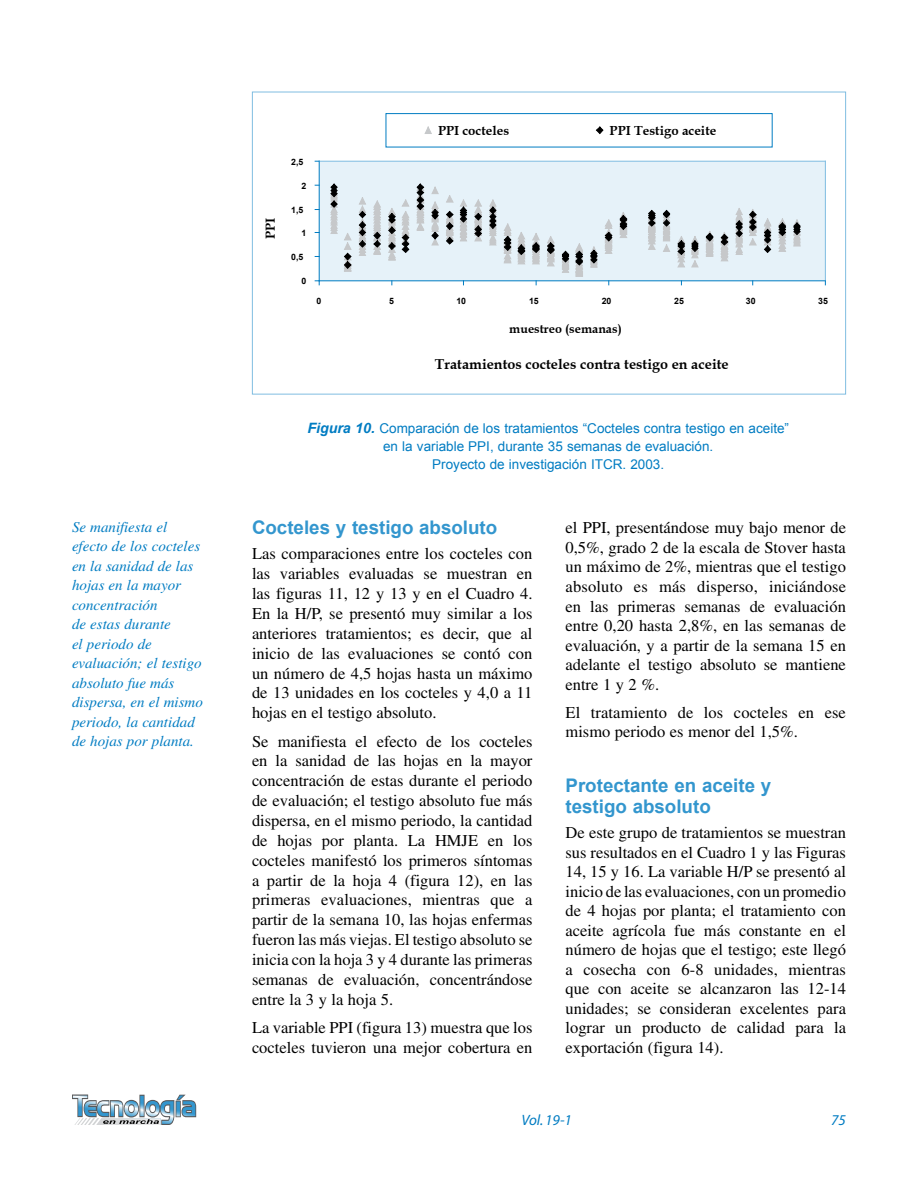
<style>
.page{position:relative;width:918px;height:1188px;background:#fff}
.page>*{position:absolute;margin:0;border:0;box-sizing:border-box;transform-origin:0 0}
.t1{font:700 18.75px/21px "Arial";color:#3396ce}
.t2{font:16.5px/19.8px "Times";color:#000;text-align:justify}
.t3{font:italic 15px/19.5px "Times";color:#007cc2}
.t4{font:italic 15px "Myriad";color:#007cc2}
.t5{font:700 14.25px "Book Antiqua";color:#000}
.t6{font:13.5px/18px "Arial";color:#007cc2;text-align:center}
.t7{font:700 13.05px "Book Antiqua";color:#000}
.t8{font:700 12.45px "Book Antiqua";color:#000}
.t9{font:700 8.7px "Arial";color:#000}
.s1{font-weight:700;font-style:italic;font-size:14.25px}
</style>
<div class="page">
<svg style="left:72px;top:1095px;width:124px;height:30px"></svg>
<div style="left:319px;top:161px;width:506px;height:120px;background:#e6f2f9"></div>
<svg style="left:431px;top:186px;width:8px;height:8px"></svg>
<svg style="left:330px;top:183px;width:8px;height:51px"></svg>
<svg style="left:344px;top:233px;width:8px;height:39px"></svg>
<svg style="left:358px;top:197px;width:9px;height:59px"></svg>
<svg style="left:373px;top:200px;width:8px;height:55px"></svg>
<svg style="left:388px;top:199px;width:22px;height:62px"></svg>
<svg style="left:416px;top:183px;width:9px;height:48px"></svg>
<svg style="left:431px;top:201px;width:8px;height:45px"></svg>
<svg style="left:446px;top:195px;width:22px;height:50px"></svg>
<svg style="left:474px;top:199px;width:8px;height:43px"></svg>
<svg style="left:489px;top:199px;width:8px;height:47px"></svg>
<svg style="left:503px;top:223px;width:23px;height:42px"></svg>
<svg style="left:532px;top:233px;width:8px;height:32px"></svg>
<svg style="left:547px;top:236px;width:8px;height:31px"></svg>
<svg style="left:561px;top:243px;width:22px;height:34px"></svg>
<svg style="left:590px;top:246px;width:8px;height:22px"></svg>
<svg style="left:604px;top:219px;width:9px;height:35px"></svg>
<svg style="left:619px;top:212px;width:9px;height:26px"></svg>
<svg style="left:648px;top:210px;width:8px;height:40px"></svg>
<svg style="left:663px;top:210px;width:8px;height:42px"></svg>
<svg style="left:677px;top:236px;width:8px;height:32px"></svg>
<svg style="left:691px;top:236px;width:8px;height:32px"></svg>
<svg style="left:705px;top:231px;width:9px;height:26px"></svg>
<svg style="left:720px;top:232px;width:9px;height:30px"></svg>
<svg style="left:735px;top:208px;width:8px;height:47px"></svg>
<svg style="left:749px;top:209px;width:8px;height:37px"></svg>
<svg style="left:764px;top:218px;width:8px;height:35px"></svg>
<svg style="left:778px;top:218px;width:9px;height:34px"></svg>
<svg style="left:793px;top:219px;width:8px;height:28px"></svg>
<hr style="left:319px;top:281px;width:506px;height:1px;background:#007cc2">
<hr style="left:319px;top:161px;width:1px;height:120px;background:#007cc2">
<hr style="left:319px;top:161px;width:506px;height:1px;background:#80bde1">
<hr style="left:825px;top:161px;width:1px;height:120px;background:#80bde1">
<div style="left:386px;top:113px;width:386px;height:34px;border:1px solid #007cc2"></div>
<svg style="left:424px;top:126px;width:8px;height:8px"></svg>
<svg style="left:596px;top:126px;width:8px;height:8px"></svg>
<p class="t3" style="left:72px;top:517px;width:132px">Se manifiesta el efecto de los cocteles en la sanidad de las hojas en la mayor concentración<br>de estas durante<br>el periodo de evaluación; el testigo absoluto fue más dispersa, en el mismo periodo, la cantidad de hojas por planta.</p>
<p class="t7" style="left:263px;top:239px;width:23px;rotate:-90deg">PPI</p>
<p class="t9" style="left:291px;top:157px;width:14px">2,5</p>
<p class="t9" style="left:302px;top:181px;width:6px">2</p>
<p class="t9" style="left:291px;top:205px;width:14px">1,5</p>
<p class="t9" style="left:302px;top:228px;width:6px">1</p>
<p class="t9" style="left:291px;top:252px;width:14px">0,5</p>
<p class="t9" style="left:302px;top:276px;width:6px">0</p>
<p class="t7" style="left:438px;top:123px;width:73px">PPI cocteles</p>
<p class="t7" style="left:610px;top:123px;width:108px">PPI Testigo aceite</p>
<p class="t9" style="left:316px;top:296px;width:6px">0</p>
<p class="t9" style="left:389px;top:296px;width:6px">5</p>
<p class="t9" style="left:456px;top:296px;width:11px">10</p>
<p class="t9" style="left:529px;top:296px;width:11px">15</p>
<p class="t9" style="left:602px;top:296px;width:11px">20</p>
<p class="t9" style="left:674px;top:296px;width:11px">25</p>
<p class="t9" style="left:746px;top:296px;width:11px">30</p>
<p class="t9" style="left:818px;top:296px;width:11px">35</p>
<p class="t8" style="left:509px;top:322px;width:114px">muestreo (semanas)</p>
<p class="t5" style="left:435px;top:356px;width:295px">Tratamientos cocteles contra testigo en aceite</p>
<p class="t6" style="left:307px;top:420px;width:483px"><span class="s1">Figura 10.</span> Comparación de los tratamientos “Cocteles contra testigo en aceite” en la variable PPI, durante 35 semanas de evaluación.<br>Proyecto de investigación ITCR. 2003.</p>
<p class="t1" style="left:252px;top:517px;width:247px">Cocteles y testigo absoluto</p>
<p class="t2" style="left:252px;top:544px;width:282px">Las comparaciones entre los cocteles con las variables evaluadas se muestran en las figuras 11, 12 y 13 y en el Cuadro 4.<br>En la H/P, se presentó muy similar a los anteriores tratamientos; es decir, que al inicio de las evaluaciones se contó con un número de 4,5 hojas hasta un máximo de 13 unidades en los cocteles y 4,0 a 11 hojas en el testigo absoluto.</p>
<p class="t2" style="left:252px;top:731px;width:282px">Se manifiesta el efecto de los cocteles en la sanidad de las hojas en la mayor concentración de estas durante el periodo de evaluación; el testigo absoluto fue más dispersa, en el mismo periodo, la cantidad de hojas por planta. La HMJE en los cocteles manifestó los primeros síntomas a partir de la hoja 4 (figura 12), en las primeras evaluaciones, mientras que a partir de la semana 10, las hojas enfermas fueron las más viejas. El testigo absoluto se inicia con la hoja 3 y 4 durante las primeras semanas de evaluación, concentrándose entre la 3 y la hoja 5.</p>
<p class="t2" style="left:252px;top:1018px;width:282px">La variable PPI (figura 13) muestra que los cocteles tuvieron una mejor cobertura en</p>
<p class="t2" style="left:566px;top:518px;width:282px">el PPI, presentándose muy bajo menor de 0,5%, grado 2 de la escala de Stover hasta un máximo de 2%, mientras que el testigo absoluto es más disperso, iniciándose en las primeras semanas de evaluación entre 0,20 hasta 2,8%, en las semanas de evaluación, y a partir de la semana 15 en adelante el testigo absoluto se mantiene entre 1 y 2 %.</p>
<p class="t2" style="left:566px;top:702px;width:282px">El tratamiento de los cocteles en ese mismo periodo es menor del 1,5%.</p>
<p class="t1" style="left:566px;top:775px;width:207px">Protectante en aceite y testigo absoluto</p>
<p class="t2" style="left:566px;top:823px;width:282px">De este grupo de tratamientos se muestran sus resultados en el Cuadro 1 y las Figuras 14, 15 y 16. La variable H/P se presentó al inicio de las evaluaciones, con un promedio de 4 hojas por planta; el tratamiento con aceite agrícola fue más constante en el número de hojas que el testigo; este llegó a cosecha con 6-8 unidades, mientras que con aceite se alcanzaron las 12-14 unidades; se consideran excelentes para lograr un producto de calidad para la exportación (figura 14).</p>
<p class="t4" style="left:521px;top:1113px;width:52px">Vol. 19-1</p>
<p class="t4" style="left:831px;top:1113px;width:16px">75</p>
</div>
